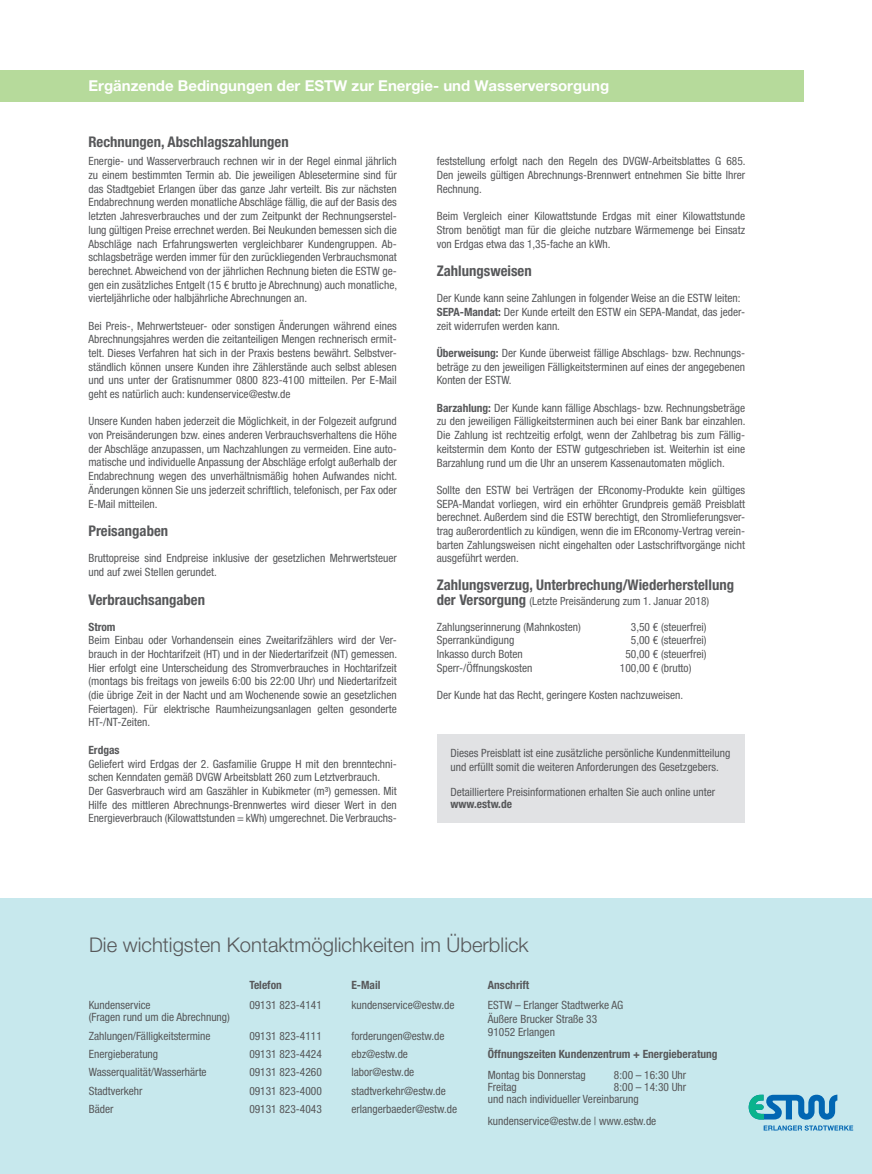
<style>
.page{position:relative;width:872px;height:1174px;background:#fff}
.page>*{position:absolute;margin:0;border:0;box-sizing:border-box;transform-origin:0 0}
.t1{font:300 20.25px "Helvetica Neue LT Pro";color:#57585a}
.t2{font:700 15px "Helvetica Neue LT Pro";color:#fff}
.t3{font:700 condensed 14.7px "Helvetica Neue LT Pro";color:#57585a}
.t4{font:condensed 11.4px/13.6px "Helvetica Neue LT Pro";color:#57585a;text-align:justify}
.t5{font:700 condensed 11.4px "Helvetica Neue LT Pro";color:#57585a}
.t6{font:condensed 11.25px "Helvetica Neue LT Pro";color:#57585a}
.s1{font-weight:700}
.s2{font-weight:700;font-size:14.7px}
</style>
<div class="page">
<div style="left:0;top:898px;width:872px;height:276px;background:#c7e8ed"></div>
<div style="left:0;top:70px;width:803px;height:32px;background:#b6da9b"></div>
<svg style="left:763px;top:1094px;width:74px;height:25px"></svg>
<svg style="left:748px;top:1094px;width:15px;height:25px"></svg>
<svg style="left:763px;top:1125px;width:90px;height:5px"></svg>
<div style="left:437px;top:734px;width:308px;height:88px;background:#e1e2e4"></div>
<h2 class="t2" style="left:88px;top:76px;width:522px">Ergänzende Bedingungen der ESTW zur Energie- und Wasserversorgung</h2>
<p class="t3" style="left:88px;top:133px;width:202px">Rechnungen, Abschlagszahlungen</p>
<p class="t4" style="left:88px;top:154px;width:310px">Energie- und Wasserverbrauch rechnen wir in der Regel einmal jährlich zu einem bestimmten Termin ab. Die jeweiligen Ablesetermine sind für das Stadtgebiet Erlangen über das ganze Jahr verteilt. Bis zur nächsten Endabrechnung werden monatliche Abschläge fällig, die auf der Basis des letzten Jahresverbrauches und der zum Zeitpunkt der Rechnungserstel&shy;lung gültigen Preise errechnet werden. Bei Neukunden bemessen sich die Abschläge nach Erfahrungswerten vergleichbarer Kundengruppen. Ab&shy;schlagsbeträge werden immer für den zurückliegenden Verbrauchsmonat berechnet. Abweichend von der jährlichen Rechnung bieten die ESTW ge&shy;gen ein zusätzliches Entgelt (15 € brutto je Abrechnung) auch monatliche, vierteljährliche oder halbjährliche Abrechnungen an.</p>
<p class="t4" style="left:88px;top:319px;width:310px">Bei Preis-, Mehrwertsteuer- oder sonstigen Änderungen während eines Abrechnungsjahres werden die zeitanteiligen Mengen rechnerisch ermit&shy;telt. Dieses Verfahren hat sich in der Praxis bestens bewährt. Selbstver&shy;ständlich können unsere Kunden ihre Zählerstände auch selbst ablesen und uns unter der Gratisnummer 0800 823-4100 mitteilen. Per E-Mail geht es natürlich auch: kundenservice@estw.de</p>
<p class="t4" style="left:88px;top:414px;width:310px">Unsere Kunden haben jederzeit die Möglichkeit, in der Folgezeit aufgrund von Preisänderungen bzw. eines anderen Verbrauchsverhaltens die Höhe der Abschläge anzupassen, um Nachzahlungen zu vermeiden. Eine auto&shy;matische und individuelle Anpassung der Abschläge erfolgt außerhalb der Endabrechnung wegen des unverhältnismäßig hohen Aufwandes nicht.<br>Änderungen können Sie uns jederzeit schriftlich, telefonisch, per Fax oder E-Mail mitteilen.</p>
<p class="t3" style="left:88px;top:522px;width:81px">Preisangaben</p>
<p class="t4" style="left:88px;top:551px;width:310px">Bruttopreise sind Endpreise inklusive der gesetzlichen Mehrwertsteuer und auf zwei Stellen gerundet.</p>
<p class="t3" style="left:88px;top:590px;width:118px">Verbrauchsangaben</p>
<p class="t5" style="left:88px;top:619px;width:29px">Strom</p>
<p class="t4" style="left:88px;top:633px;width:310px">Beim Einbau oder Vorhandensein eines Zweitarifzählers wird der Ver&shy;brauch in der Hochtarifzeit (HT) und in der Niedertarifzeit (NT) gemessen.<br>Hier erfolgt eine Unterscheidung des Stromverbrauches in Hochtarifzeit (montags bis freitags von jeweils 6:00 bis 22:00 Uhr) und Niedertarifzeit (die übrige Zeit in der Nacht und am Wochenende sowie an gesetzlichen Feiertagen). Für elektrische Raumheizungsanlagen gelten gesonderte HT-/NT-Zeiten.</p>
<p class="t5" style="left:88px;top:743px;width:33px">Erdgas</p>
<p class="t4" style="left:88px;top:756px;width:310px;text-align:left">Geliefert wird Erdgas der 2. Gasfamilie Gruppe H mit den brenntechni&shy;schen Kenndaten gemäß DVGW Arbeitsblatt 260 zum Letztverbrauch.<br>Der Gasverbrauch wird am Gaszähler in Kubikmeter (m³) gemessen. Mit Hilfe des mittleren Abrechnungs-Brennwertes wird dieser Wert in den Energieverbrauch (Kilowattstunden = kWh) umgerechnet. Die Verbrauchs-</p>
<p class="t4" style="left:437px;top:155px;width:310px">feststellung erfolgt nach den Regeln des DVGW-Arbeitsblattes G 685.<br>Den jeweils gültigen Abrechnungs-Brennwert entnehmen Sie bitte Ihrer Rechnung.</p>
<p class="t4" style="left:437px;top:209px;width:310px">Beim Vergleich einer Kilowattstunde Erdgas mit einer Kilowattstunde Strom benötigt man für die gleiche nutzbare Wärmemenge bei Einsatz von Erdgas etwa das 1,35-fache an kWh.</p>
<p class="t3" style="left:437px;top:262px;width:96px">Zahlungsweisen</p>
<p class="t4" style="left:437px;top:291px;width:310px;text-align:left">Der Kunde kann seine Zahlungen in folgender Weise an die ESTW leiten:<br><span class="s1">SEPA-Mandat:</span> Der Kunde erteilt den ESTW ein SEPA-Mandat, das jeder&shy;zeit widerrufen werden kann.</p>
<p class="t4" style="left:437px;top:346px;width:310px"><span class="s1">Überweisung:</span> Der Kunde überweist fällige Abschlags- bzw. Rechnungs&shy;beträge zu den jeweiligen Fälligkeitsterminen auf eines der angegebenen Konten der ESTW.</p>
<p class="t4" style="left:437px;top:401px;width:310px"><span class="s1">Barzahlung:</span> Der Kunde kann fällige Abschlags- bzw. Rechnungsbeträge zu den jeweiligen Fälligkeitsterminen auch bei einer Bank bar einzahlen.<br>Die Zahlung ist rechtzeitig erfolgt, wenn der Zahlbetrag bis zum Fällig&shy;keitstermin dem Konto der ESTW gutgeschrieben ist. Weiterhin ist eine Barzahlung rund um die Uhr an unserem Kassenautomaten möglich.</p>
<p class="t4" style="left:437px;top:483px;width:310px">Sollte den ESTW bei Verträgen der ERconomy-Produkte kein gültiges SEPA-Mandat vorliegen, wird ein erhöhter Grundpreis gemäß Preisblatt berechnet. Außerdem sind die ESTW berechtigt, den Stromlieferungsver&shy;trag außerordentlich zu kündigen, wenn die im ERconomy-Vertrag verein&shy;barten Zahlungsweisen nicht eingehalten oder Lastschriftvorgänge nicht ausgeführt werden.</p>
<p class="t3" style="left:437px;top:576px;width:299px">Zahlungsverzug, Unterbrechung/Wiederherstellung</p>
<p class="t6" style="left:437px;top:594px;width:274px"><span class="s2">der Versorgung</span> (Letzte Preisänderung zum 1. Januar 2018)</p>
<p class="t4" style="left:437px;top:620px;width:145px">Zahlungserinnerung (Mahnkosten)</p>
<p class="t4" style="left:631px;top:620px;width:77px">3,50 € (steuerfrei)</p>
<p class="t4" style="left:437px;top:633px;width:79px">Sperrankündigung</p>
<p class="t4" style="left:631px;top:633px;width:77px">5,00 € (steuerfrei)</p>
<p class="t4" style="left:437px;top:647px;width:87px">Inkasso durch Boten</p>
<p class="t4" style="left:625px;top:647px;width:83px">50,00 € (steuerfrei)</p>
<p class="t4" style="left:437px;top:661px;width:97px">Sperr-/Öffnungskosten</p>
<p class="t4" style="left:620px;top:661px;width:73px">100,00 € (brutto)</p>
<p class="t4" style="left:437px;top:688px;width:248px">Der Kunde hat das Recht, geringere Kosten nachzuweisen.</p>
<p class="t4" style="left:450px;top:746px;width:281px">Dieses Preisblatt ist eine zusätzliche persönliche Kundenmitteilung und erfüllt somit die weiteren Anforderungen des Gesetzgebers.</p>
<p class="t4" style="left:450px;top:785px;width:266px">Detailliertere Preisinformationen erhalten Sie auch online unter</p>
<p class="t5" style="left:450px;top:797px;width:63px">www.estw.de</p>
<h1 class="t1" style="left:89px;top:932px;width:441px">Die wichtigsten Kontaktmöglichkeiten im Überblick</h1>
<p class="t5" style="left:249px;top:977px;width:34px">Telefon</p>
<p class="t5" style="left:351px;top:977px;width:31px">E-Mail</p>
<p class="t4" style="left:89px;top:998px;width:63px">Kundenservice</p>
<p class="t4" style="left:249px;top:998px;width:74px">09131 823-4141</p>
<p class="t4" style="left:351px;top:998px;width:105px">kundenservice@estw.de</p>
<p class="t4" style="left:89px;top:1008px;width:143px;line-height:18.5px">(Fragen rund um die Abrechnung)<br>Zahlungen/Fälligkeitstermine</p>
<p class="t4" style="left:249px;top:1028px;width:74px">09131 823-4111</p>
<p class="t4" style="left:351px;top:1028px;width:95px">forderungen@estw.de</p>
<p class="t4" style="left:89px;top:1047px;width:71px">Energieberatung</p>
<p class="t4" style="left:249px;top:1047px;width:74px">09131 823-4424</p>
<p class="t4" style="left:351px;top:1047px;width:58px">ebz@estw.de</p>
<p class="t4" style="left:89px;top:1065px;width:119px">Wasserqualität/Wasserhärte</p>
<p class="t4" style="left:249px;top:1065px;width:74px">09131 823-4260</p>
<p class="t4" style="left:351px;top:1065px;width:64px">labor@estw.de</p>
<p class="t4" style="left:89px;top:1083px;width:55px">Stadtverkehr</p>
<p class="t4" style="left:249px;top:1083px;width:74px">09131 823-4000</p>
<p class="t4" style="left:351px;top:1083px;width:96px">stadtverkehr@estw.de</p>
<p class="t4" style="left:89px;top:1102px;width:26px">Bäder</p>
<p class="t4" style="left:249px;top:1102px;width:74px">09131 823-4043</p>
<p class="t4" style="left:351px;top:1102px;width:107px">erlangerbaeder@estw.de</p>
<p class="t5" style="left:488px;top:977px;width:43px">Anschrift</p>
<p class="t4" style="left:488px;top:998px;width:137px;text-align:left">ESTW – Erlanger Stadtwerke AG<br>Äußere Brucker Straße 33<br>91052 Erlangen</p>
<p class="t5" style="left:488px;top:1047px;width:231px">Öffnungszeiten Kundenzentrum + Energieberatung</p>
<p class="t4" style="left:488px;top:1067px;width:99px">Montag bis Donnerstag</p>
<p class="t4" style="left:614px;top:1067px;width:74px">8:00 – 16:30 Uhr</p>
<p class="t4" style="left:488px;top:1079px;width:31px">Freitag</p>
<p class="t4" style="left:488px;top:1080px;width:200px;line-height:12px;text-indent:126px">8:00 – 14:30 Uhr und nach individueller Vereinbarung</p>
<p class="t4" style="left:488px;top:1114px;width:170px">kundenservice@estw.de | www.estw.de</p>
</div>
